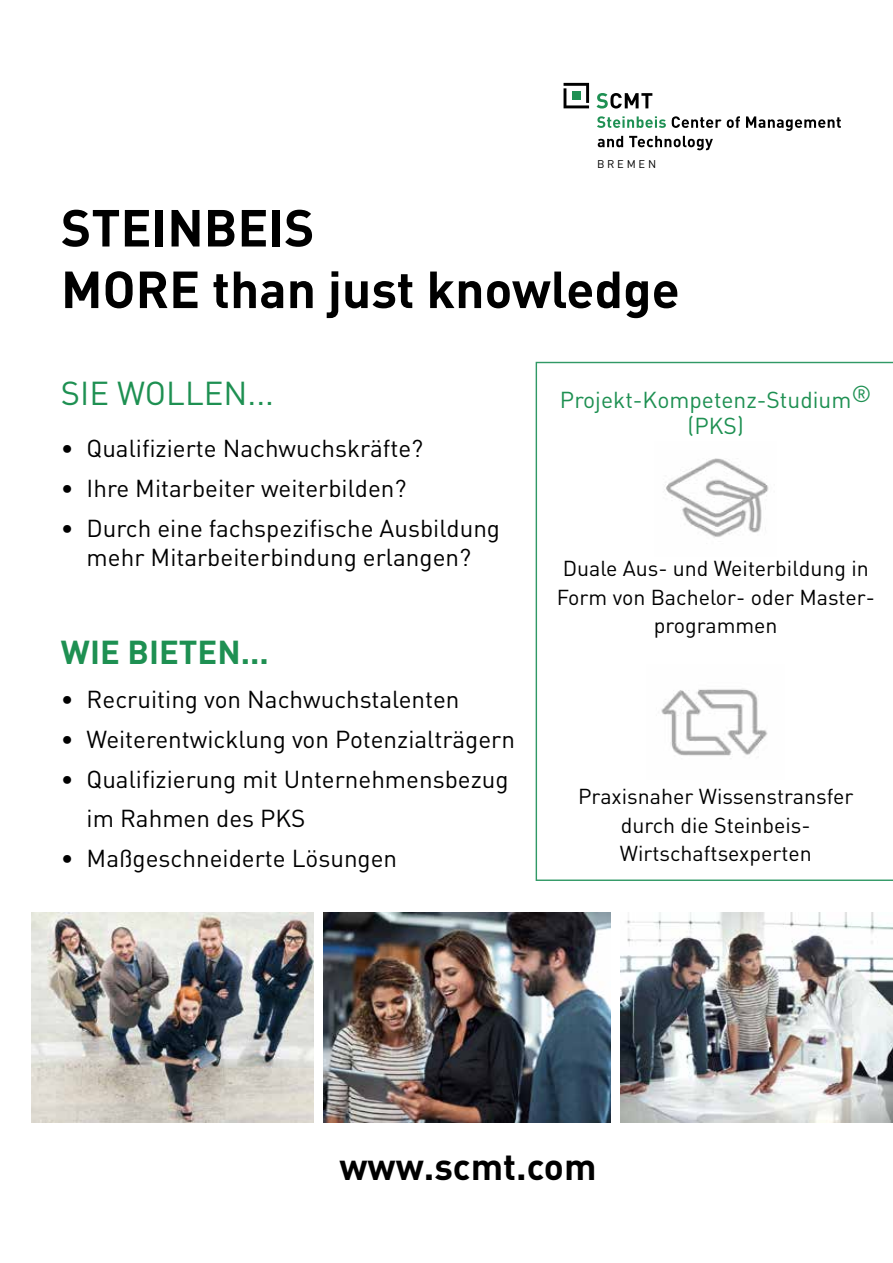
<style>
.page{position:relative;width:893px;height:1263px;background:#fff}
.page>*{position:absolute;margin:0;border:0;box-sizing:border-box;transform-origin:0 0}
.t1{font:700 51.3px/61.5px "DINOT";color:#000}
.t2{font:700 37.05px "DINOT";color:#000}
.t3{font:32.85px "DINOT";color:#1e9052}
.t4{font:700 32.85px "DINOT";color:#1e9052}
.t5{font:24.15px/29.1px "DINOT";color:#000;text-align:center}
.t6{font:22.8px/25.7px "DINOT";color:#1e9052;text-align:center}
.t7{font:21.3px/28.5px "DINOT";color:#000;text-align:center}
.t8{font:11.1px "DINOT";color:#000}
</style>
<div class="page">
<svg style="left:536px;top:362px;width:357px;height:519px"></svg>
<svg style="left:596px;top:93px;width:56px;height:16px"></svg>
<svg style="left:597px;top:116px;width:69px;height:12px"></svg>
<svg style="left:672px;top:116px;width:68px;height:12px"></svg>
<svg style="left:746px;top:116px;width:95px;height:15px"></svg>
<svg style="left:598px;top:136px;width:25px;height:11px"></svg>
<svg style="left:629px;top:136px;width:84px;height:14px"></svg>
<svg style="left:564px;top:83px;width:25px;height:25px"></svg>
<div style="left:572px;top:92px;width:8px;height:8px;background:#1e9053"></div>
<img style="left:32px;top:912px;width:281px;height:211px">
<img style="left:324px;top:912px;width:286px;height:211px">
<img style="left:620px;top:912px;width:273px;height:211px">
<img style="left:655px;top:442px;width:122px;height:115px">
<img style="left:646px;top:664px;width:139px;height:115px">
<p class="t8" style="left:597px;top:156px;width:61px">B R E M E N</p>
<h1 class="t1" style="left:61px;top:195px;width:620px">STEINBEIS<br>MORE than just knowledge</h1>
<h3 class="t3" style="left:61px;top:371px;width:215px">SIE WOLLEN...</h3>
<p class="t5" style="left:61px;top:433px;width:364px">• Qualifizierte Nachwuchskräfte?</p>
<p class="t5" style="left:61px;top:473px;width:347px">• Ihre Mitarbeiter weiterbilden?</p>
<p class="t5" style="left:61px;top:513px;width:441px">• Durch eine fachspezifische Ausbildung mehr Mitarbeiterbindung erlangen?</p>
<h3 class="t4" style="left:61px;top:630px;width:209px">WIE BIETEN...</h3>
<p class="t5" style="left:61px;top:683px;width:400px">• Recruiting von Nachwuchstalenten</p>
<p class="t5" style="left:61px;top:723px;width:455px">• Weiterentwicklung von Potenzialträgern</p>
<p class="t5" style="left:87px;top:758px;width:424px;line-height:39.9px;text-align:left;text-indent:-26px">• Qualifizierung mit Unternehmensbezug im Rahmen des PKS</p>
<p class="t5" style="left:61px;top:843px;width:338px">• Maßgeschneiderte Lösungen</p>
<p class="t6" style="left:560px;top:386px;width:313px">Projekt-Kompetenz-Studium® (PKS)</p>
<p class="t7" style="left:557px;top:554px;width:320px">Duale Aus- und Weiterbildung in<br>Form von Bachelor- oder Master&shy;programmen</p>
<p class="t7" style="left:578px;top:782px;width:277px">Praxisnaher Wissenstransfer durch die Steinbeis-<br>Wirtschaftsexperten</p>
<h2 class="t2" style="left:339px;top:1141px;width:259px">www.scmt.com</h2>
</div>
